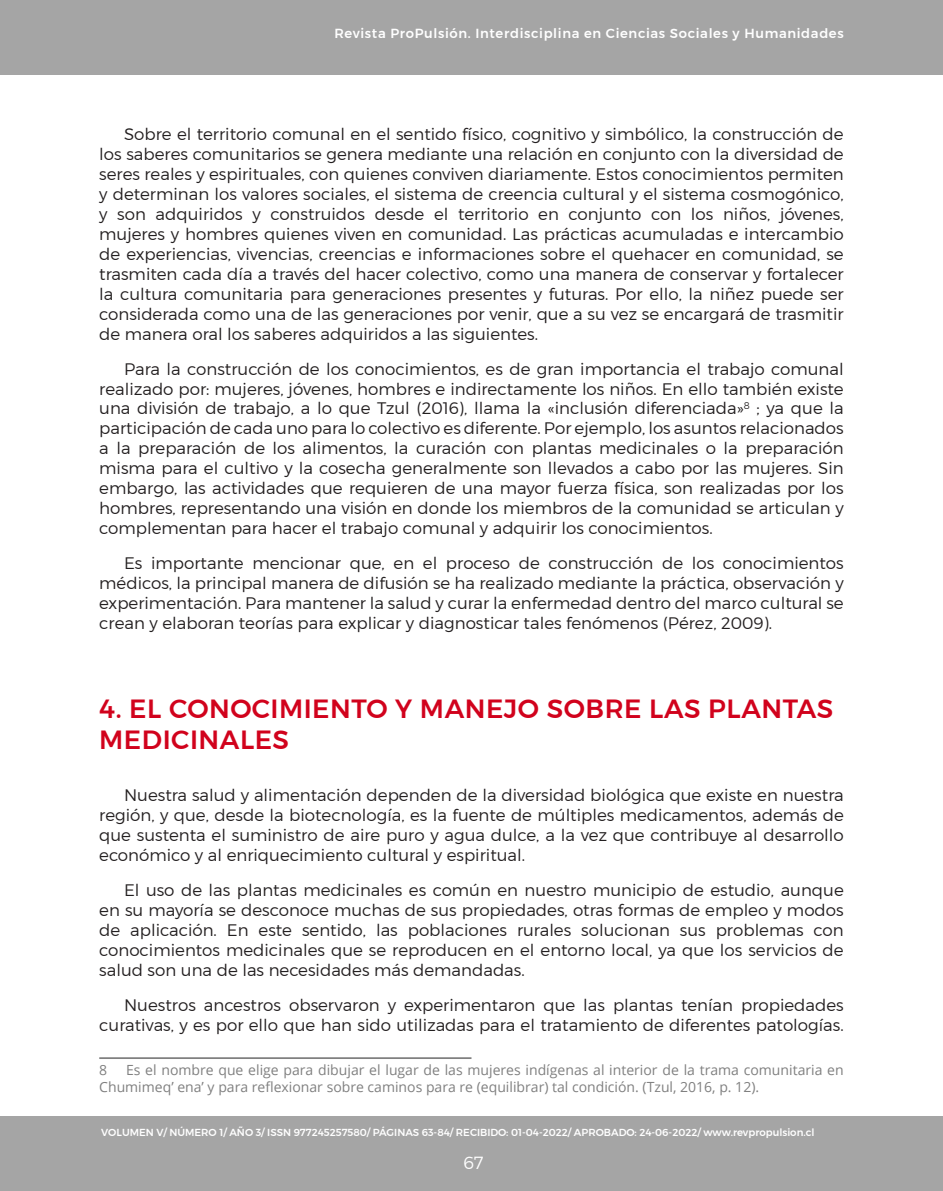
<style>
.page{position:relative;width:943px;height:1191px;background:#fff}
.page>*{position:absolute;margin:0;border:0;box-sizing:border-box;transform-origin:0 0}
._06_titulos_en_rojo{font:500 26.25px/31.5px "Montserrat";letter-spacing:.02em;color:#d1021c}
.t1{font:300 17.5px "Montserrat";color:#fff}
._07_parrafo_texto_ar{font:300 16.62px/19.9px "Montserrat";color:#231f20;text-align:justify}
.notas_a_pie_de_pagin{font:14px/16.8px "Open Sans";color:#808080}
.t2{font:500 13.12px "Montserrat";letter-spacing:.05em;color:#fff}
.t3{font:500 10.15px "Montserrat";color:#fff}
</style>
<div class="page">
<div style="left:0;top:0;width:943px;height:74px;background:#a5a5a5"></div>
<div style="left:0;top:1116px;width:943px;height:75px;background:#a5a5a5"></div>
<hr style="left:99px;top:1057px;width:372px;height:2px;background:#808080">
<p class="t2" style="left:334px;top:25px;width:511px">Revista ProPulsión. Interdisciplina en Ciencias Sociales y Humanidades</p>
<p class="_07_parrafo_texto_ar" style="left:99px;top:124px;width:746px;text-indent:25px">Sobre el territorio comunal en el sentido físico, cognitivo y simbólico, la construcción de los saberes comunitarios se genera mediante una relación en conjunto con la diversidad de seres reales y espirituales, con quienes conviven diariamente. Estos conocimientos permiten y determinan los valores sociales, el sistema de creencia cultural y el sistema cosmogónico, y son adquiridos y construidos desde el territorio en conjunto con los niños, jóvenes, mujeres y hombres quienes viven en comunidad. Las prácticas acumuladas e intercambio de experiencias, vivencias, creencias e informaciones sobre el quehacer en comunidad, se trasmiten cada día a través del hacer colectivo, como una manera de conservar y fortalecer la cultura comunitaria para generaciones presentes y futuras. Por ello, la niñez puede ser considerada como una de las generaciones por venir, que a su vez se encargará de trasmitir de manera oral los saberes adquiridos a las siguientes.</p>
<p class="_07_parrafo_texto_ar" style="left:99px;top:358px;width:746px;text-indent:25px">Para la construcción de los conocimientos, es de gran importancia el trabajo comunal realizado por: mujeres, jóvenes, hombres e indirectamente los niños. En ello también existe una división de trabajo, a lo que Tzul (2016), llama la «inclusión diferenciada»<sup>8</sup> ; ya que la participación de cada uno para lo colectivo es diferente. Por ejemplo, los asuntos relacionados a la preparación de los alimentos, la curación con plantas medicinales o la preparación misma para el cultivo y la cosecha generalmente son llevados a cabo por las mujeres. Sin embargo, las actividades que requieren de una mayor fuerza física, son realizadas por los hombres, representando una visión en donde los miembros de la comunidad se articulan y complementan para hacer el trabajo comunal y adquirir los conocimientos.</p>
<p class="_07_parrafo_texto_ar" style="left:99px;top:553px;width:746px;text-indent:25px">Es importante mencionar que, en el proceso de construcción de los conocimientos médicos, la principal manera de difusión se ha realizado mediante la práctica, observación y experimentación. Para mantener la salud y curar la enfermedad dentro del marco cultural se crean y elaboran teorías para explicar y diagnosticar tales fenómenos (Pérez, 2009).</p>
<p class="_06_titulos_en_rojo" style="left:99px;top:692px;width:735px">4. EL CONOCIMIENTO Y MANEJO SOBRE LAS PLANTAS<br>MEDICINALES</p>
<p class="_07_parrafo_texto_ar" style="left:99px;top:785px;width:746px;text-indent:25px">Nuestra salud y alimentación dependen de la diversidad biológica que existe en nuestra región, y que, desde la biotecnología, es la fuente de múltiples medicamentos, además de que sustenta el suministro de aire puro y agua dulce, a la vez que contribuye al desarrollo económico y al enriquecimiento cultural y espiritual.</p>
<p class="_07_parrafo_texto_ar" style="left:99px;top:879px;width:746px;text-indent:25px">El uso de las plantas medicinales es común en nuestro municipio de estudio, aunque en su mayoría se desconoce muchas de sus propiedades, otras formas de empleo y modos de aplicación. En este sentido, las poblaciones rurales solucionan sus problemas con conocimientos medicinales que se reproducen en el entorno local, ya que los servicios de salud son una de las necesidades más demandadas.</p>
<p class="_07_parrafo_texto_ar" style="left:99px;top:994px;width:746px;text-align:right">Nuestros ancestros observaron y experimentaron que las plantas tenían propiedades curativas, y es por ello que han sido utilizadas para el tratamiento de diferentes patologías.</p>
<p class="notas_a_pie_de_pagin" style="left:99px;top:1061px;width:10px">8</p>
<p class="notas_a_pie_de_pagin" style="left:99px;top:1061px;width:746px;text-indent:27px">Es el nombre que elige para dibujar el lugar de las mujeres indígenas al interior de la trama comunitaria en<br>Chumimeq’ ena’ y para reflexionar sobre caminos para re (equilibrar) tal condición. (Tzul, 2016, p. 12).</p>
<p class="t3" style="left:101px;top:1126px;width:714px">VOLUMEN V/ NÚMERO 1/ AÑO 3/ ISSN 977245257580/ PÁGINAS 63-84/ RECIBIDO: 01-04-2022/ APROBADO: 24-06-2022/ www.revpropulsion.cl</p>
<p class="t1" style="left:463px;top:1152px;width:22px">67</p>
</div>
